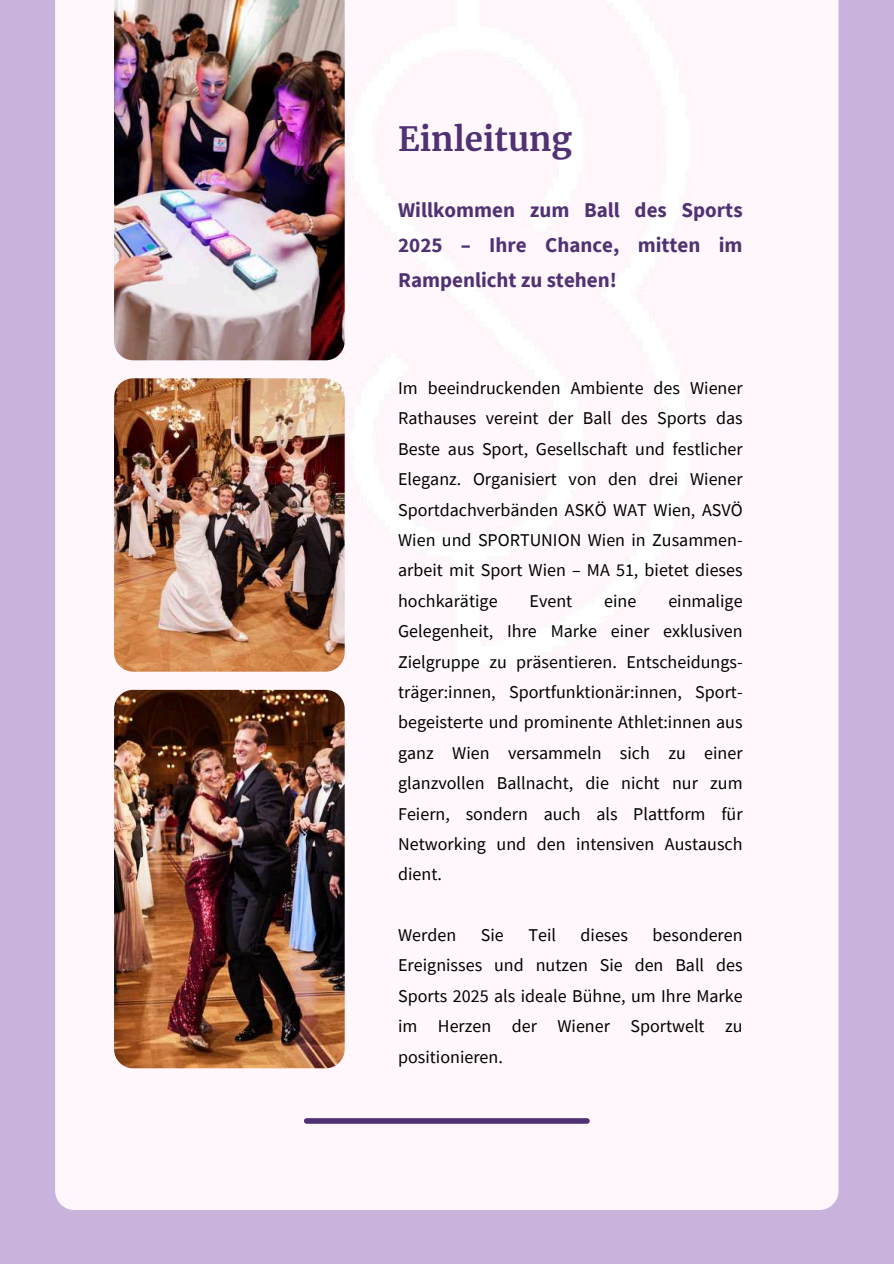
<style>
.page{position:relative;width:894px;height:1264px;background:#fff}
.page>*{position:absolute;margin:0;border:0;box-sizing:border-box;transform-origin:0 0}
.t1{font:700 33px "Merriweather";color:#503273}
.t2{font:700 21px/34.8px "Source Sans Pro";color:#503273;text-align:justify}
.t3{font:18px/30.3px "Source Sans Pro";color:#000;text-align:justify}
</style>
<div class="page">
<div style="left:0;top:0;width:893px;height:1263px;background:#c9b2db"></div>
<div style="left:55px;top:0;width:783px;height:1209px;background:#fff7fc"></div>
<div style="left:306px;top:1118px;width:281px;height:5px;background:#503273"></div>
<div style="left:55px;top:0;width:666px;height:1021px;background:#fff7fc"></div>
<img style="left:114px;top:690px;width:230px;height:378px;border-radius:19px">
<img style="left:114px;top:378px;width:230px;height:293px;border-radius:19px">
<img style="left:114px;top:0;width:230px;height:360px">
<h1 class="t1" style="left:398px;top:116px;width:175px">Einleitung</h1>
<p class="t2" style="left:398px;top:193px;width:346px">Willkommen zum Ball des Sports 2025 – Ihre Chance, mitten im Rampenlicht zu stehen!</p>
<p class="t3" style="left:398px;top:373px;width:346px">Im beeindruckenden Ambiente des Wiener Rathauses vereint der Ball des Sports das Beste aus Sport, Gesellschaft und festlicher Eleganz. Organisiert von den drei Wiener Sportdachverbänden ASKÖ WAT Wien, ASVÖ Wien und SPORTUNION Wien in Zusammen&shy;arbeit mit Sport Wien – MA 51, bietet dieses hochkarätige</p>
<p class="t3" style="left:398px;top:585px;width:346px;text-indent:270px">einmalige Gelegenheit, Ihre Marke einer exklusiven Zielgruppe zu präsentieren. Entscheidungs&shy;träger:innen, Sportfunktionär:innen, Sport&shy;begeisterte und prominente Athlet:innen aus ganz Wien versammeln sich zu einer glanzvollen Ballnacht, die nicht nur zum Feiern, sondern auch als Plattform für Networking und den intensiven Austausch dient.</p>
<p class="t3" style="left:529px;top:585px;width:44px">Event</p>
<p class="t3" style="left:604px;top:585px;width:34px">eine</p>
<p class="t3" style="left:398px;top:919px;width:60px">Werden</p>
<p class="t3" style="left:480px;top:919px;width:24px">Sie</p>
<p class="t3" style="left:528px;top:919px;width:29px">Teil</p>
<p class="t3" style="left:580px;top:919px;width:49px">dieses</p>
<p class="t3" style="left:398px;top:919px;width:346px;text-indent:254px">besonderen Ereignisses und nutzen Sie den Ball des Sports 2025 als ideale Bühne, um Ihre Marke im Herzen der Wiener Sportwelt zu positionieren.</p>
</div>
